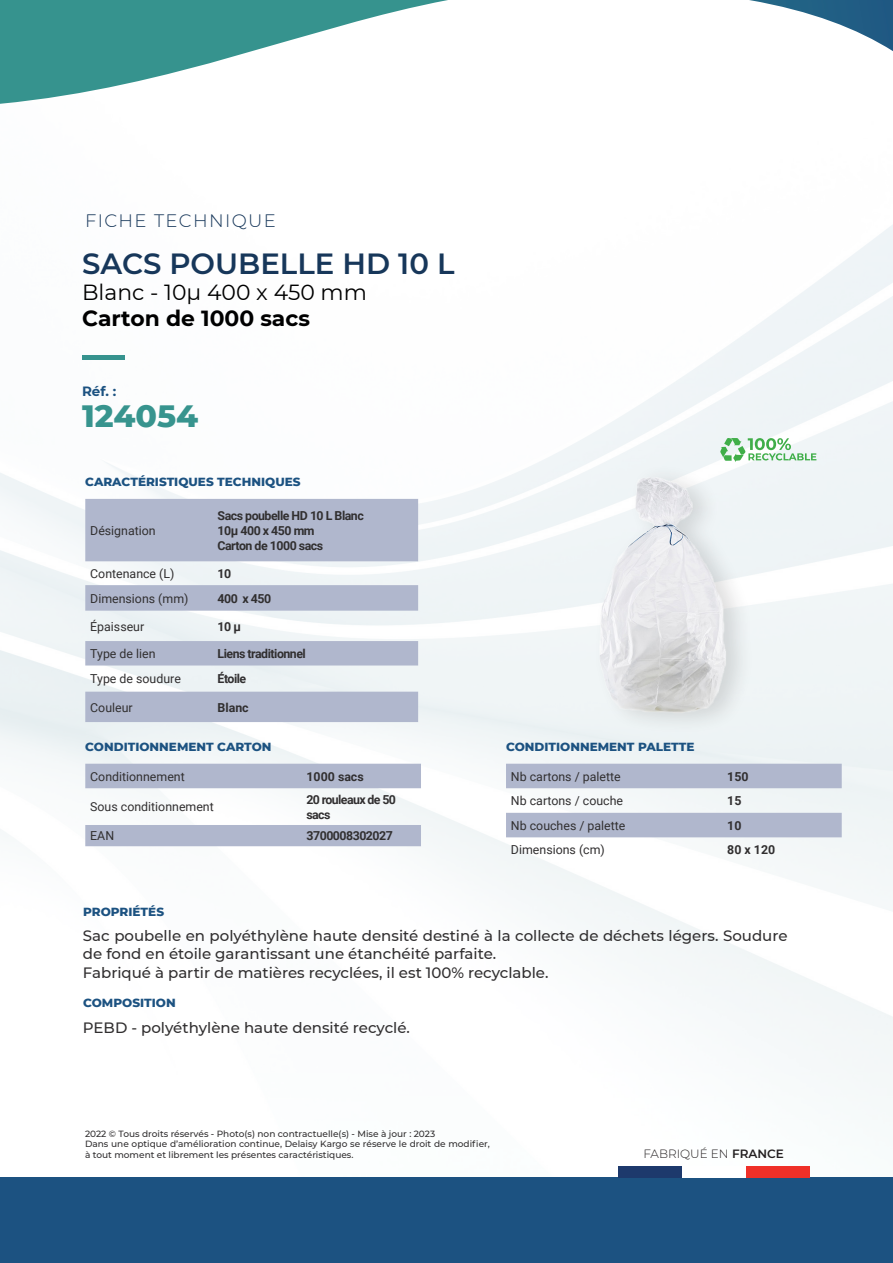
<style>
.page{position:relative;width:893px;height:1263px;background:#fff}
.page>*{position:absolute;margin:0;border:0;box-sizing:border-box;transform-origin:0 0}
.t1{font:800 31.5px "Montserrat";color:#37948e}
.Jost__SemiBold_Size{font:600 29.1px "Montserrat";color:#17375a}
.Jost__SemiBold_Size-2{font:21.9px "Montserrat";color:#000}
.Jost__SemiBold_Size-3{font:700 21.9px "Montserrat";color:#000}
.Regular_Size_22pt_Le{font:300 18px "Montserrat";letter-spacing:.075em;color:#17375a}
.t2{font:500 15px/18px "Montserrat";color:#312f30}
.t3{font:700 13.5px "Montserrat";color:#1c5281}
.t4{font:12.3px "Roboto";color:#312f30}
.t5{font:700 12.3px/14.9px "Roboto";letter-spacing:-.04em;color:#312f30}
.t6{font:700 12.3px "Roboto";color:#312f30}
.t7{font:800 12px "Montserrat";color:#1c5281}
.t8{font:300 12px "Montserrat";color:#231f20}
.t9{font:500 9px/10.8px "Montserrat";color:#312f30}
.s1{font-weight:600}
</style>
<div class="page">
<img style="left:0;top:225px;width:893px;height:953px">
<div style="left:0;top:1178px;width:893px;height:85px;background:#1c5281"></div>
<svg style="left:0;top:0;width:893px;height:104px"></svg>
<div style="left:82px;top:355px;width:42px;height:5px;background:#36938e"></div>
<svg style="left:85px;top:499px;width:333px;height:223px;fill:#b0b7cd"></svg>
<svg style="left:85px;top:764px;width:336px;height:82px"></svg>
<svg style="left:506px;top:764px;width:336px;height:73px"></svg>
<img style="left:534px;top:459px;width:261px;height:273px">
<svg style="left:720px;top:438px;width:96px;height:24px"></svg>
<div style="left:618px;top:1166px;width:64px;height:12px;background:#1d396c"></div>
<div style="left:746px;top:1166px;width:64px;height:12px;background:#ef3028"></div>
<div style="left:682px;top:1166px;width:64px;height:12px;background:#fff"></div>
<p class="Regular_Size_22pt_Le" style="left:85px;top:208px;width:192px">FICHE TECHNIQUE</p>
<p class="Jost__SemiBold_Size" style="left:82px;top:243px;width:374px">SACS POUBELLE HD 10 L</p>
<p class="Jost__SemiBold_Size-2" style="left:82px;top:277px;width:286px">Blanc - 10µ 400 x 450 mm</p>
<p class="Jost__SemiBold_Size-3" style="left:82px;top:302px;width:229px">Carton de 1000 sacs</p>
<p class="t3" style="left:82px;top:382px;width:36px">Réf. :</p>
<p class="t1" style="left:82px;top:392px;width:118px">124054</p>
<p class="t7" style="left:85px;top:473px;width:217px">CARACTÉRISTIQUES TECHNIQUES</p>
<p class="t4" style="left:90px;top:522px;width:67px">Désignation</p>
<p class="t5" style="left:218px;top:508px;width:148px">Sacs poubelle HD 10 L Blanc<br>10µ 400 x 450 mm<br>Carton de 1000 sacs</p>
<p class="t4" style="left:90px;top:565px;width:86px">Contenance (L)</p>
<p class="t5" style="left:218px;top:566px;width:15px">10</p>
<p class="t4" style="left:90px;top:589px;width:100px">Dimensions (mm)</p>
<p class="t5" style="left:218px;top:590px;width:55px">400 x 450</p>
<p class="t4" style="left:90px;top:617px;width:56px">Épaisseur</p>
<p class="t5" style="left:218px;top:618px;width:25px">10 µ</p>
<p class="t4" style="left:90px;top:645px;width:67px">Type de lien</p>
<p class="t5" style="left:218px;top:646px;width:90px">Liens traditionnel</p>
<p class="t4" style="left:90px;top:670px;width:92px">Type de soudure</p>
<p class="t5" style="left:218px;top:671px;width:30px">Étoile</p>
<p class="t4" style="left:90px;top:698px;width:44px">Couleur</p>
<p class="t5" style="left:218px;top:699px;width:33px">Blanc</p>
<p class="t7" style="left:85px;top:738px;width:188px">CONDITIONNEMENT CARTON</p>
<p class="t4" style="left:90px;top:768px;width:96px">Conditionnement</p>
<p class="t6" style="left:306px;top:768px;width:59px">1000 sacs</p>
<p class="t4" style="left:90px;top:798px;width:125px">Sous conditionnement</p>
<p class="t5" style="left:306px;top:791px;width:91px">20 rouleaux de 50 sacs</p>
<p class="t4" style="left:90px;top:827px;width:25px">EAN</p>
<p class="t5" style="left:306px;top:828px;width:88px">3700008302027</p>
<p class="t7" style="left:506px;top:738px;width:190px">CONDITIONNEMENT PALETTE</p>
<p class="t4" style="left:511px;top:768px;width:111px">Nb cartons / palette</p>
<p class="t5" style="left:727px;top:768px;width:23px">150</p>
<p class="t4" style="left:511px;top:792px;width:114px">Nb cartons / couche</p>
<p class="t5" style="left:727px;top:793px;width:16px">15</p>
<p class="t4" style="left:511px;top:817px;width:116px">Nb couches / palette</p>
<p class="t5" style="left:727px;top:817px;width:16px">10</p>
<p class="t4" style="left:511px;top:841px;width:95px">Dimensions (cm)</p>
<p class="t5" style="left:727px;top:842px;width:49px">80 x 120</p>
<p class="t7" style="left:83px;top:903px;width:82px">PROPRIÉTÉS</p>
<p class="t2" style="left:83px;top:926px;width:706px">Sac poubelle en polyéthylène haute densité destiné à la collecte de déchets légers. Soudure de fond en étoile garantissant une étanchéité parfaite.</p>
<p class="t2" style="left:83px;top:962px;width:467px">Fabriqué à partir de matières recyclées, il est 100% recyclable.</p>
<p class="t7" style="left:83px;top:994px;width:94px">COMPOSITION</p>
<p class="t2" style="left:83px;top:1018px;width:329px">PEBD - polyéthylène haute densité recyclé.</p>
<p class="t9" style="left:85px;top:1128px;width:352px">2022 © Tous droits réservés - Photo(s) non contractuelle(s) - Mise à jour : 2023</p>
<p class="t9" style="left:85px;top:1138px;width:406px">Dans une optique d’amélioration continue, Delaisy Kargo se réserve le droit de modifier, à tout moment et librement les présentes caractéristiques.</p>
<p class="t8" style="left:643px;top:1146px;width:142px">FABRIQUÉ EN <span class="s1">FRANCE</span></p>
</div>
